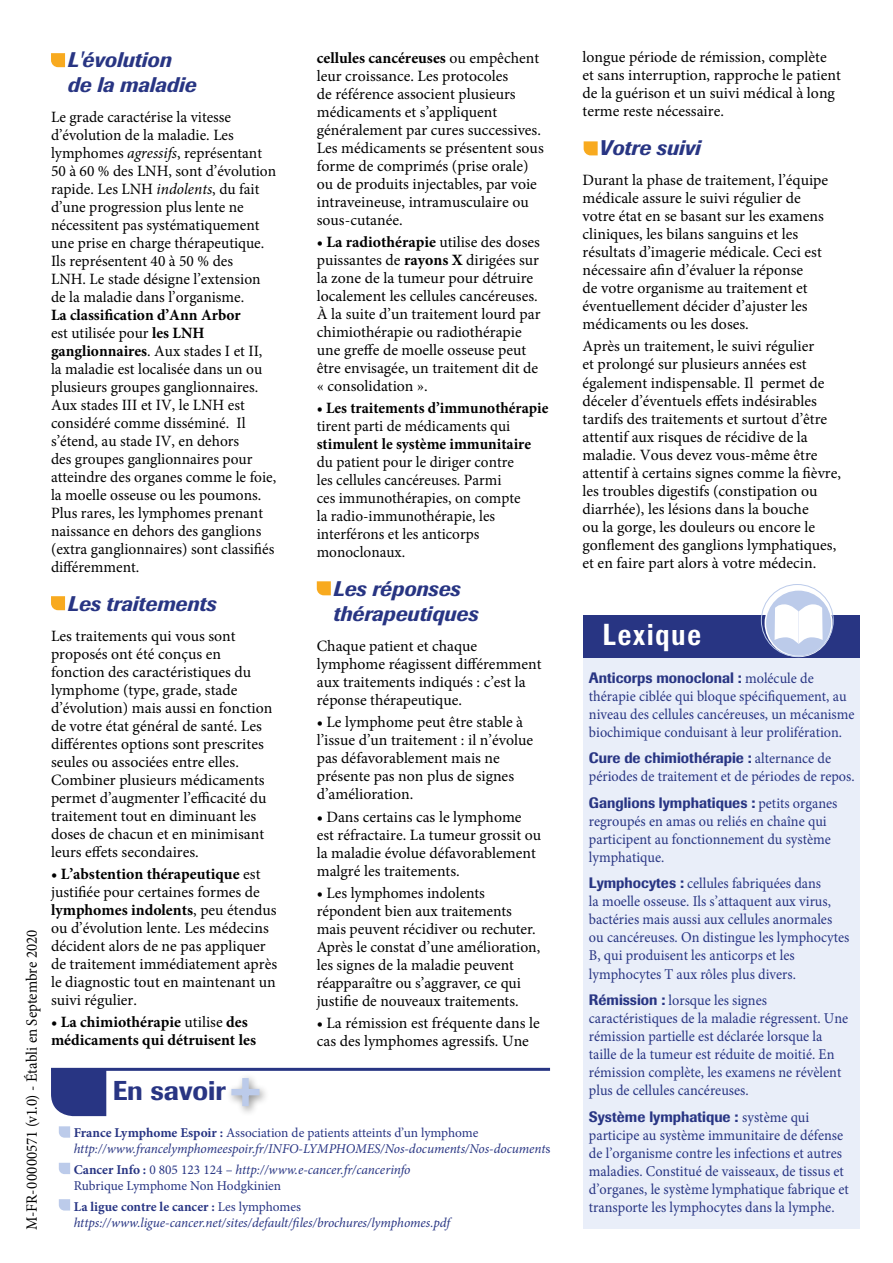
<style>
.page{position:relative;width:893px;height:1263px;background:#fff}
.page>*{position:absolute;margin:0;border:0;box-sizing:border-box;transform-origin:0 0}
.t1{font:500 30px "Imago";letter-spacing:.08em;color:#fff;scale:.8 1}
.t2{font:500 27px "Imago";color:#283583}
.t3{font:italic 500 21px/25.2px "Imago";color:#283583}
.t4{font:15.75px/18px "Minion Pro";color:#000}
.t5{font:700 15.75px/18px "Minion Pro";color:#000}
.t6{font:15.75px "Minion Pro";color:#000;scale:.95 1}
.t7{font:15px/18px "Minion Pro";color:#283583;scale:.95 1}
.t8{font:500 15px "Imago";color:#283583;scale:.95 1}
.t9{font:italic 13.5px/16.2px "Minion Pro";letter-spacing:-.005em;color:#283583}
.t10{font:13.5px/16.2px "Minion Pro";letter-spacing:-.005em;color:#283583}
.s1{font-style:italic}
.s2{font-weight:700}
.s3{font-weight:400}
.s4{font-weight:700;font-style:normal}
.s5{font-style:normal}
.s6{font-family:"Minion Pro";font-weight:400}
.s7{font-family:"Imago";font-weight:500}
</style>
<div class="page">
<div style="left:584px;top:621px;width:276px;height:608px;background:#e9eef9"></div>
<div style="left:584px;top:615px;width:276px;height:43px;background:#283583"></div>
<svg style="left:317px;top:581px;width:14px;height:14px"></svg>
<svg style="left:51px;top:596px;width:14px;height:14px"></svg>
<svg style="left:51px;top:53px;width:14px;height:14px"></svg>
<svg style="left:59px;top:1126px;width:11px;height:12px"></svg>
<svg style="left:59px;top:1163px;width:11px;height:11px"></svg>
<svg style="left:59px;top:1199px;width:11px;height:11px"></svg>
<div style="left:51px;top:1071px;width:55px;height:45px;background:#283583"></div>
<hr style="left:51px;top:1068px;width:499px;height:3px;background:#283583">
<div style="left:765px;top:590px;width:67px;height:66px;background:#bccbea;border-radius:50%"></div>
<div style="left:765px;top:589px;width:68px;height:68px;border:2px solid #fff;border-radius:50%"></div>
<div style="left:761px;top:584px;width:72px;height:72px;border:1px solid #bccbea;border-radius:50%"></div>
<svg style="left:775px;top:604px;width:48px;height:40px"></svg>
<div style="left:226px;top:1072px;width:44px;height:45px;background:#000;opacity:.45"></div>
<svg style="left:230px;top:1077px;width:30px;height:30px"></svg>
<svg style="left:584px;top:141px;width:14px;height:14px"></svg>
<p class="t6" style="left:21px;top:1230px;width:318px;rotate:-90deg">M-FR-00000571 (v1.0) - Établi en Septembre 2020</p>
<h3 class="t3" style="left:68px;top:47px;width:130px">L'évolution de la maladie</h3>
<p class="t4" style="left:51px;top:108px;width:227px">Le grade caractérise la vitesse d’évolution de la maladie. Les lymphomes <span class="s1">agressifs</span>, représentant 50 à 60 % des LNH, sont d’évolution rapide. Les LNH <span class="s1">indolents</span>, du fait d’une progression plus lente ne nécessitent pas systématiquement une prise en charge thérapeutique.<br>Ils représentent 40 à 50 % des<br>LNH. Le stade désigne l’extension de la maladie dans l’organisme.</p>
<p class="t4" style="left:51px;top:306px;width:227px"><span class="s2">La classification d’Ann Arbor<br></span>est utilisée pour <span class="s2">les LNH ganglionnaires</span>. Aux stades I et II, la maladie est localisée dans un ou plusieurs groupes ganglionnaires.<br>Aux stades III et IV, le LNH est considéré comme disséminé. Il s’étend, au stade IV, en dehors<br>des groupes ganglionnaires pour atteindre des organes comme le foie, la moelle osseuse ou les poumons.<br>Plus rares, les lymphomes prenant naissance en dehors des ganglions (extra ganglionnaires) sont classifiés différemment.</p>
<h3 class="t3" style="left:68px;top:591px;width:150px">Les traitements</h3>
<p class="t4" style="left:51px;top:627px;width:223px">Les traitements qui vous sont proposés ont été conçus en fonction des caractéristiques du lymphome (type, grade, stade d’évolution) mais aussi en fonction de votre état général de santé. Les différentes options sont prescrites seules ou associées entre elles.<br>Combiner plusieurs médicaments permet d’augmenter l’efficacité du traitement tout en diminuant les doses de chacun et en minimisant leurs effets secondaires.</p>
<p class="t4" style="left:51px;top:865px;width:228px"><span class="s2">• L’abstention thérapeutique</span> est justifiée pour certaines formes de <span class="s2">lymphomes indolents</span>, peu étendus ou d’évolution lente. Les médecins décident alors de ne pas appliquer de traitement immédiatement après le diagnostic tout en maintenant un suivi régulier.</p>
<p class="t5" style="left:51px;top:1013px;width:206px">• La chimiothérapie <span class="s3">utilise</span> des médicaments qui détruisent les</p>
<h2 class="t2" style="left:113px;top:1073px;width:115px">En savoir</h2>
<p class="t4" style="left:317px;top:49px;width:228px"><span class="s2">cellules cancéreuses</span> ou empêchent leur croissance. Les protocoles<br>de référence associent plusieurs médicaments et s’appliquent généralement par cures successives.<br>Les médicaments se présentent sous forme de comprimés (prise orale) ou de produits injectables, par voie intraveineuse, intramusculaire ou sous-cutanée.</p>
<p class="t4" style="left:317px;top:233px;width:225px"><span class="s2">• La radiothérapie</span> utilise des doses puissantes de <span class="s2">rayons X</span> dirigées sur la zone de la tumeur pour détruire localement les cellules cancéreuses.<br>À la suite d’un traitement lourd par chimiothérapie ou radiothérapie une greffe de moelle osseuse peut être envisagée, un traitement dit de « consolidation ».</p>
<p class="t5" style="left:317px;top:399px;width:233px">• Les traitements d’immunothérapie</p>
<p class="t4" style="left:317px;top:417px;width:195px">tirent parti de médicaments qui</p>
<p class="t5" style="left:317px;top:435px;width:216px">stimulent le système immunitaire</p>
<p class="t4" style="left:317px;top:453px;width:205px">du patient pour le diriger contre les cellules cancéreuses. Parmi ces immunothérapies, on compte la radio-immunothérapie, les interférons et les anticorps monoclonaux.</p>
<h3 class="t3" style="left:334px;top:576px;width:146px">Les réponses thérapeutiques</h3>
<p class="t4" style="left:317px;top:637px;width:226px">Chaque patient et chaque lymphome réagissent différemment aux traitements indiqués : c’est la réponse thérapeutique.</p>
<p class="t4" style="left:317px;top:713px;width:218px"><span class="s2">•</span> Le lymphome peut être stable à l’issue d’un traitement : il n’évolue pas défavorablement mais ne présente pas non plus de signes d’amélioration.</p>
<p class="t4" style="left:317px;top:807px;width:226px"><span class="s2">•</span> Dans certains cas le lymphome est réfractaire. La tumeur grossit ou la maladie évolue défavorablement malgré les traitements.</p>
<p class="t4" style="left:317px;top:884px;width:225px"><span class="s2">•</span> Les lymphomes indolents répondent bien aux traitements mais peuvent récidiver ou rechuter.<br>Après le constat d’une amélioration, les signes de la maladie peuvent réapparaître ou s’aggraver, ce qui justifie de nouveaux traitements.</p>
<p class="t4" style="left:317px;top:1014px;width:225px"><span class="s2">•</span> La rémission est fréquente dans le cas des lymphomes agressifs. Une</p>
<p class="t9" style="left:74px;top:1125px;width:478px"><span class="s4">France Lymphome Espoir :</span> <span class="s5">Association de patients atteints d’un lymphome </span>http://www.francelymphomeespoir.fr/INFO-LYMPHOMES/Nos-documents/Nos-document<span class="s5">s</span></p>
<p class="t10" style="left:74px;top:1161px;width:338px"><span class="s2">Cancer Info :</span> 0 805 123 124 – <span class="s1">http://www.e-cancer.fr/cancerinfo<br></span>Rubrique Lymphome Non Hodgkinien</p>
<p class="t9" style="left:74px;top:1198px;width:378px"><span class="s4">La ligue contre le cancer :</span> <span class="s5">Les lymphomes </span>https://www.ligue-cancer.net/sites/default/files/brochures/lymphomes.pdf</p>
<p class="t4" style="left:583px;top:49px;width:260px">longue période de rémission, complète et sans interruption, rapproche le patient de la guérison et un suivi médical à long terme reste nécessaire.</p>
<h3 class="t3" style="left:600px;top:135px;width:103px">Votre suivi</h3>
<p class="t4" style="left:583px;top:171px;width:247px">Durant la phase de traitement, l’équipe médicale assure le suivi régulier de votre état en se basant sur les examens cliniques, les bilans sanguins et les résultats d’imagerie médicale. Ceci est nécessaire afin d’évaluer la réponse<br>de votre organisme au traitement et éventuellement décider d’ajuster les médicaments ou les doses.</p>
<p class="t4" style="left:583px;top:337px;width:260px">Après un traitement, le suivi régulier<br>et prolongé sur plusieurs années est également indispensable. Il permet de déceler d’éventuels effets indésirables tardifs des traitements et surtout d’être attentif aux risques de récidive de la maladie. Vous devez vous-même être attentif à certains signes comme la fièvre, les troubles digestifs (constipation ou diarrhée), les lésions dans la bouche<br>ou la gorge, les douleurs ou encore le gonflement des ganglions lymphatiques, et en faire part alors à votre médecin.</p>
<h1 class="t1" style="left:603px;top:615px;width:124px">Lexique</h1>
<p class="t8" style="left:589px;top:668px;width:238px">Anticorps monoclonal : <span class="s6">molécule de</span></p>
<p class="t7" style="left:589px;top:687px;width:281px">thérapie ciblée qui bloque spécifiquement, au niveau des cellules cancéreuses, un mécanisme biochimique conduisant à leur prolifération.</p>
<p class="t8" style="left:589px;top:748px;width:256px">Cure de chimiothérapie : <span class="s6">alternance de</span></p>
<p class="t7" style="left:589px;top:768px;width:281px">périodes de traitement et de périodes de repos.</p>
<p class="t8" style="left:589px;top:793px;width:263px">Ganglions lymphatiques : <span class="s6">petits organes</span></p>
<p class="t7" style="left:589px;top:812px;width:256px">regroupés en amas ou reliés en chaîne qui participent au fonctionnement du système lymphatique.</p>
<p class="t7" style="left:589px;top:875px;width:276px"><span class="s7">Lymphocytes :</span> cellules fabriquées dans<br>la moelle osseuse. Ils s’attaquent aux virus, bactéries mais aussi aux cellules anormales ou cancéreuses. On distingue les lymphocytes B, qui produisent les anticorps et les lymphocytes T aux rôles plus divers.</p>
<p class="t7" style="left:589px;top:991px;width:274px"><span class="s7">Rémission :</span> lorsque les signes caractéristiques de la maladie régressent. Une rémission partielle est déclarée lorsque la taille de la tumeur est réduite de moitié. En rémission complète, les examens ne révèlent plus de cellules cancéreuses.</p>
<p class="t8" style="left:589px;top:1106px;width:233px">Système lymphatique : <span class="s6">système qui</span></p>
<p class="t7" style="left:589px;top:1126px;width:275px">participe au système immunitaire de défense de l’organisme contre les infections et autres maladies. Constitué de vaisseaux, de tissus et d’organes, le système lymphatique fabrique et transporte les lymphocytes dans la lymphe.</p>
</div>
